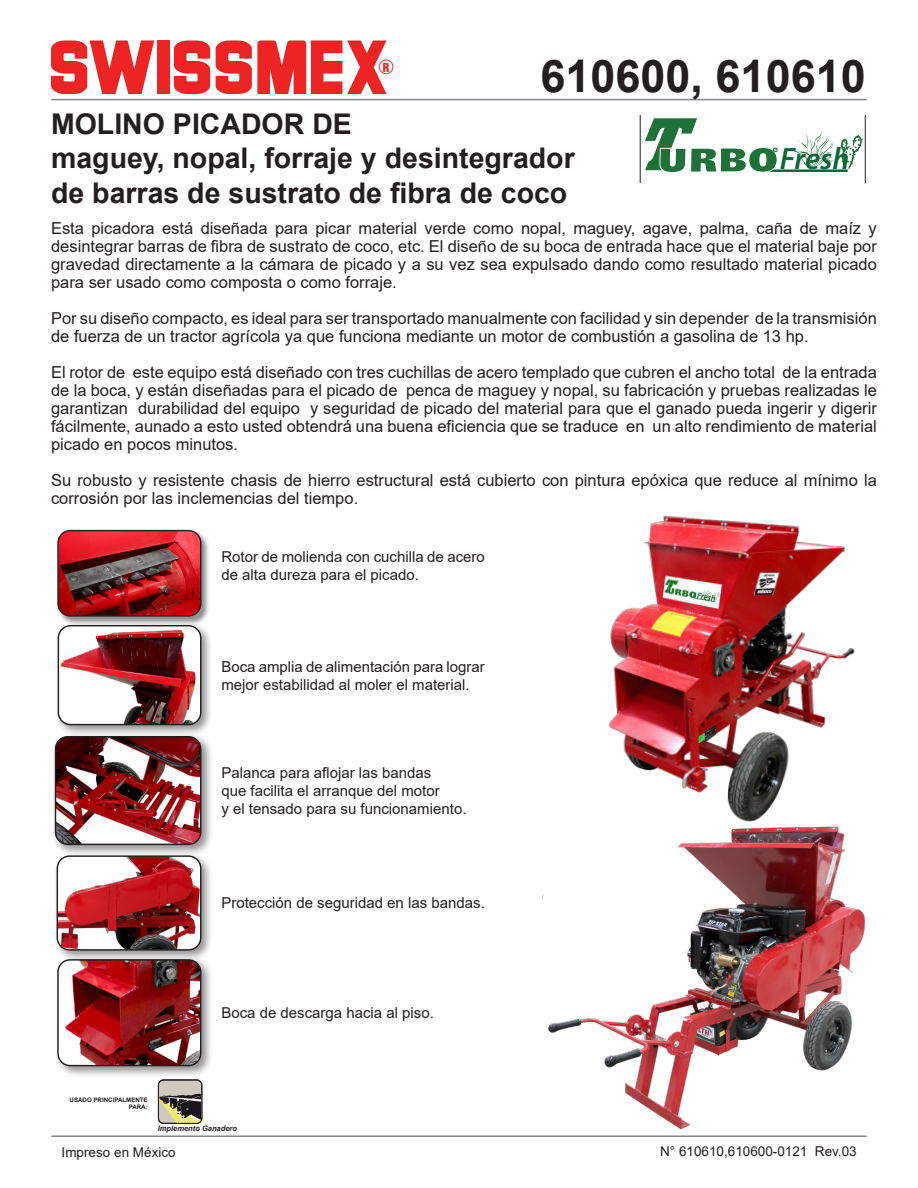
<style>
.page{position:relative;width:918px;height:1188px;background:#fff}
.page>*{position:absolute;margin:0;border:0;box-sizing:border-box;transform-origin:0 0}
.t1{font:700 45px "Arial";color:#231f20}
.t2{font:italic 600 31.05px "Myriad Pro";color:#0c6638}
.t3{font:700 28.5px "Arial";color:#231f20}
.t4{font:16.5px/18px "Arial";color:#231f20;text-align:justify}
.t5{font:15px/18px "Arial";color:#231f20}
.t6{font:13.5px "Arial";color:#231f20}
.t7{font:900 condensed 12.15px "Swiss 721 BT";color:#ee2323}
.t8{font:italic 700 7.5px "Arial";color:#231f20}
.t9{font:700 6.15px/7.4px "Arial";color:#231f20;text-align:right}
</style>
<div class="page">
<hr style="left:52px;top:99px;width:814px;height:1px;background:#85878c">
<svg style="left:216px;top:40px;width:171px;height:54px"></svg>
<svg style="left:174px;top:40px;width:36px;height:54px"></svg>
<div style="left:157px;top:40px;width:13px;height:54px;background:#ee2323"></div>
<svg style="left:51px;top:40px;width:103px;height:54px"></svg>
<div style="left:379px;top:60px;width:14px;height:14px;border:1px solid #ef3029;border-radius:50%"></div>
<hr style="left:52px;top:1135px;width:814px;height:2px;background:#85878c">
<div style="left:158px;top:1080px;width:44px;height:43px;background:#d0cabe;border-radius:5px"></div>
<svg style="left:160px;top:1093px;width:42px;height:31px"></svg>
<div style="left:158px;top:1080px;width:44px;height:44px;border:1px solid #231f20;border-radius:5px"></div>
<div style="left:57px;top:530px;width:154px;height:95px;background:#231f20;opacity:.5"></div>
<img style="left:58px;top:531px;width:143px;height:85px">
<div style="left:57px;top:530px;width:144px;height:87px;border:1px solid #231f20;border-radius:12px"></div>
<div style="left:54px;top:956px;width:160px;height:122px;background:#231f20;opacity:.5"></div>
<img style="left:58px;top:963px;width:143px;height:103px">
<div style="left:57px;top:959px;width:144px;height:107px;border:1px solid #231f20;border-radius:12px"></div>
<div style="left:53px;top:852px;width:160px;height:111px;background:#231f20;opacity:.5"></div>
<img style="left:57px;top:857px;width:144px;height:93px">
<div style="left:57px;top:855px;width:144px;height:96px;border:1px solid #231f20;border-radius:12px"></div>
<div style="left:51px;top:732px;width:162px;height:125px;background:#231f20;opacity:.5"></div>
<img style="left:56px;top:737px;width:145px;height:107px">
<div style="left:55px;top:736px;width:146px;height:109px;border:1px solid #231f20;border-radius:12px"></div>
<div style="left:54px;top:621px;width:159px;height:116px;background:#231f20;opacity:.5"></div>
<img style="left:58px;top:626px;width:143px;height:99px">
<div style="left:58px;top:625px;width:143px;height:100px;border:1px solid #231f20;border-radius:12px"></div>
<img style="left:543px;top:829px;width:322px;height:301px">
<img style="left:609px;top:515px;width:246px;height:314px">
<svg style="left:640px;top:115px;width:225px;height:68px"></svg>
<p class="t7" style="left:383px;top:60px;width:9px">R</p>
<p class="t1" style="left:540px;top:44px;width:327px">610600, 610610</p>
<p class="t3" style="left:51px;top:104px;width:302px">MOLINO PICADOR DE</p>
<p class="t3" style="left:51px;top:138px;width:525px">maguey, nopal, forraje y desintegrador</p>
<p class="t3" style="left:51px;top:173px;width:518px">de barras de sustrato de fibra de coco</p>
<p class="t2" style="left:780px;top:138px;width:71px">Fresh</p>
<p class="t4" style="left:51px;top:219px;width:827px">Esta picadora está diseñada para picar material verde como nopal, maguey, agave, palma, caña de maíz y desintegrar barras de fibra de sustrato de coco, etc. El diseño de su boca de entrada hace que el material baje por gravedad directamente a la cámara de picado y a su vez sea expulsado dando como resultado material picado para ser usado como composta o como forraje.</p>
<p class="t4" style="left:51px;top:309px;width:827px">Por su diseño compacto, es ideal para ser transportado manualmente con facilidad y sin depender de la transmisión de fuerza de un tractor agrícola ya que funciona mediante un motor de combustión a gasolina de 13 hp.</p>
<p class="t4" style="left:51px;top:363px;width:827px">El rotor de este equipo está diseñado con tres cuchillas de acero templado que cubren el ancho total de la entrada de la boca, y están diseñadas para el picado de penca de maguey y nopal, su fabricación y pruebas realizadas le garantizan durabilidad del equipo y seguridad de picado del material para que el ganado pueda ingerir y digerir fácilmente, aunado a esto usted obtendrá una buena eficiencia que se traduce en un alto rendimiento de material picado en pocos minutos.</p>
<p class="t4" style="left:51px;top:471px;width:827px">Su robusto y resistente chasis de hierro estructural está cubierto con pintura epóxica que reduce al mínimo la corrosión por las inclemencias del tiempo.</p>
<p class="t5" style="left:221px;top:548px;width:265px">Rotor de molienda con cuchilla de acero de alta dureza para el picado.</p>
<p class="t5" style="left:221px;top:657px;width:265px">Boca amplia de alimentación para lograr mejor estabilidad al moler el material.</p>
<p class="t5" style="left:221px;top:764px;width:212px">Palanca para aflojar las bandas</p>
<p class="t5" style="left:221px;top:782px;width:220px">que facilita el arranque del motor</p>
<p class="t5" style="left:221px;top:800px;width:247px">y el tensado para su funcionamiento.</p>
<p class="t5" style="left:221px;top:894px;width:265px">Protección de seguridad en las bandas.</p>
<p class="t5" style="left:221px;top:1004px;width:214px">Boca de descarga hacia al piso.</p>
<p class="t9" style="left:70px;top:1096px;width:80px">USADO PRINCIPALMENTE<br>PARA:</p>
<p class="t8" style="left:158px;top:1123px;width:81px">Implemento Ganadero</p>
<p class="t6" style="left:62px;top:1143px;width:116px">Impreso en México</p>
<p class="t6" style="left:660px;top:1142px;width:198px">N° 610610,610600-0121 Rev.03</p>
</div>
